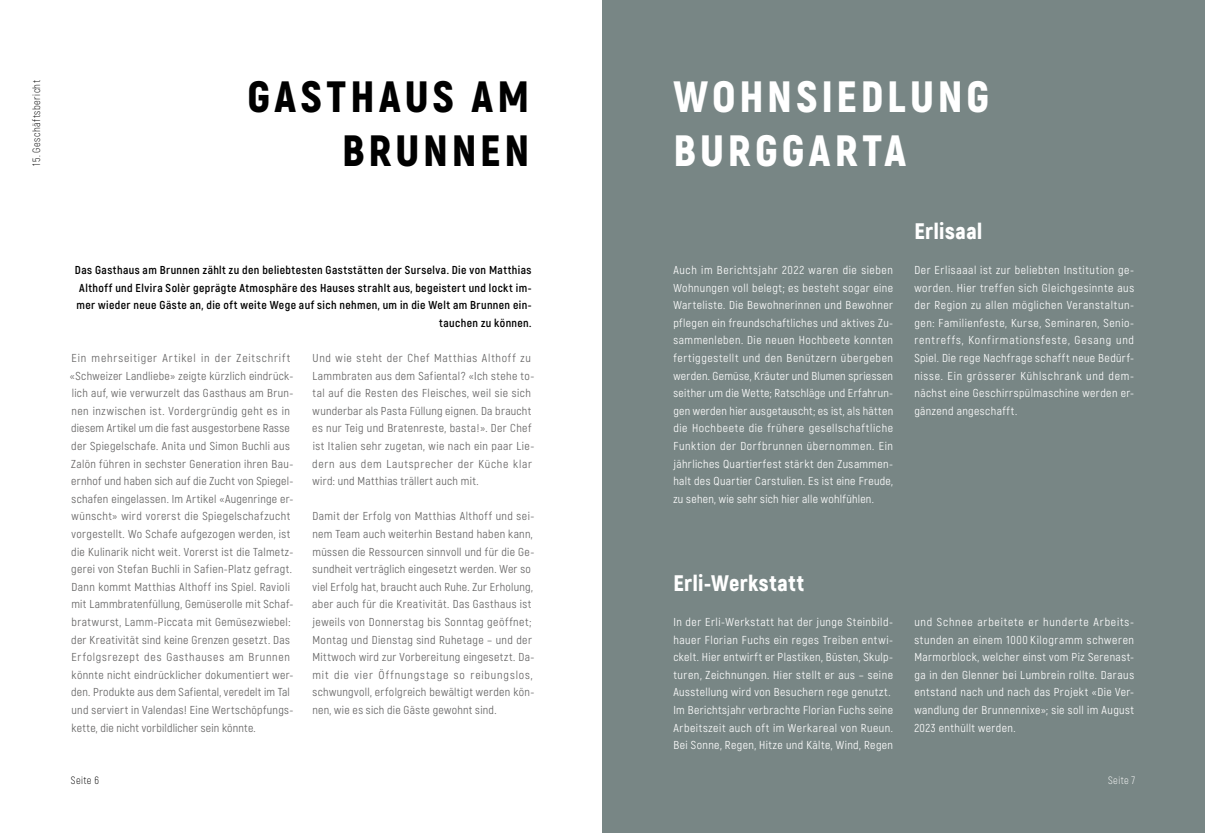
<style>
.page{position:relative;width:1205px;height:833px;background:#fff}
.page>*{position:absolute;margin:0;border:0;box-sizing:border-box;transform-origin:0 0}
.t1{font:900 43.75px/53.8px "Akrobat";letter-spacing:.09em;color:#fff}
.t2{font:900 43.75px/53.8px "Akrobat";letter-spacing:.095em;color:#000;text-align:right}
.t3{font:900 22.5px "Akrobat";letter-spacing:.02em;color:#fff}
.t4{font:11.5px/17.6px "Akrobat";letter-spacing:.03em;color:#646363}
.t5{font:11.5px/17.6px "Akrobat";letter-spacing:.04em;color:#fff;text-align:justify}
.t6{font:700 11.5px/17.6px "Akrobat";letter-spacing:.035em;color:#000;text-align:right}
.t7{font:300 10.62px "Akrobat";letter-spacing:.04em;color:#000}
.t8{font:300 10.62px "Akrobat";letter-spacing:.04em;color:#fff}
</style>
<div class="page">
<div style="left:602px;top:0;width:603px;height:833px;background:#788685"></div>
<p class="t7" style="left:30px;top:166px;width:87px;rotate:-90deg">15. Geschäftsbericht</p>
<h1 class="t2" style="left:248px;top:69px;width:283px">GASTHAUS AM<br>BRUNNEN</h1>
<h1 class="t1" style="left:673px;top:69px;width:317px">WOHNSIEDLUNG<br>BURGGARTA</h1>
<h2 class="t3" style="left:914px;top:216px;width:69px">Erlisaal</h2>
<p class="t5" style="left:914px;top:261px;width:221px">Der Erlisaaal ist zur beliebten Institution ge&shy;worden. Hier treffen sich Gleichgesinnte aus der Region zu allen möglichen Veranstaltun&shy;gen: Familienfeste, Kurse, Seminaren, Senio&shy;rentreffs, Konfirmationsfeste, Gesang und Spiel. Die rege Nachfrage schafft neue Bedürf&shy;nisse. Ein grösserer Kühlschrank und dem&shy;nächst eine Geschirrspülmaschine werden er&shy;gänzend angeschafft.</p>
<p class="t6" style="left:75px;top:261px;width:458px">Das Gasthaus am Brunnen zählt zu den beliebtesten Gaststätten der Surselva. Die von Matthias Althoff und Elvira Solèr geprägte Atmosphäre des Hauses strahlt aus, begeistert und lockt im&shy;mer wieder neue Gäste an, die oft weite Wege auf sich nehmen, um in die Welt am Brunnen ein&shy;tauchen zu können.</p>
<p class="t5" style="left:673px;top:261px;width:221px">Auch im Berichtsjahr 2022 waren die sieben Wohnungen voll belegt; es besteht sogar eine Warteliste. Die Bewohnerinnen und Bewohner pflegen ein freundschaftliches und aktives Zu&shy;sammenleben. Die neuen Hochbeete konnten fertiggestellt und den Benützern übergeben werden. Gemüse, Kräuter und Blumen spriessen seither um die Wette; Ratschläge und Erfahrun&shy;gen werden hier ausgetauscht; es ist, als hätten die Hochbeete die frühere gesellschaftliche Funktion der Dorfbrunnen übernommen. Ein jährliches Quartierfest stärkt den Zusammen&shy;halt des Quartier Carstulien. Es ist eine Freude, zu sehen, wie sehr sich hier alle wohlfühlen.</p>
<p class="t4" style="left:70px;top:349px;width:225px">Ein mehrseitiger Artikel in der Zeitschrift «Schweizer Landliebe» zeigte kürzlich eindrück&shy;lich auf, wie verwurzelt das Gasthaus am Brun&shy;nen inzwischen ist. Vordergründig geht es in diesem Artikel um die fast ausgestorbene Rasse der Spiegelschafe. Anita und Simon Buchli aus Zalön führen in sechster Generation ihren Bau&shy;ernhof und haben sich auf die Zucht von Spiegel&shy;schafen eingelassen. Im Artikel «Augenringe er&shy;wünscht» wird vorerst die Spiegelschafzucht vorgestellt. Wo Schafe aufgezogen werden, ist die Kulinarik nicht weit. Vorerst ist die Talmetz&shy;gerei von Stefan Buchli in Safien-Platz gefragt.<br>Dann kommt Matthias Althoff ins Spiel. Ravioli mit Lammbratenfüllung, Gemüserolle mit Schaf&shy;bratwurst, Lamm-Piccata mit Gemüsezwiebel: der Kreativität sind keine Grenzen gesetzt. Das Erfolgsrezept des Gasthauses am Brunnen könnte nicht eindrücklicher dokumentiert wer&shy;den. Produkte aus dem Safiental, veredelt im Tal und serviert in Valendas! Eine Wertschöpfungs&shy;kette, die nicht vorbildlicher sein könnte.</p>
<p class="t4" style="left:312px;top:349px;width:223px">Und wie steht der Chef Matthias Althoff zu Lammbraten aus dem Safiental? «Ich stehe to&shy;tal auf die Resten des Fleisches, weil sie sich wunderbar als Pasta Füllung eignen. Da braucht es nur Teig und Bratenreste, basta!». Der Chef ist Italien sehr zugetan, wie nach ein paar Lie&shy;dern aus dem Lautsprecher der Küche klar wird: und Matthias trällert auch mit.</p>
<p class="t4" style="left:312px;top:507px;width:223px">Damit der Erfolg von Matthias Althoff und sei&shy;nem Team auch weiterhin Bestand haben kann, müssen die Ressourcen sinnvoll und für die Ge&shy;sundheit verträglich eingesetzt werden. Wer so viel Erfolg hat, braucht auch Ruhe. Zur Erholung, aber auch für die Kreativität. Das Gasthaus ist jeweils von Donnerstag bis Sonntag geöffnet; Montag und Dienstag sind Ruhetage – und der Mittwoch wird zur Vorbereitung eingesetzt. Da&shy;mit die vier Öffnungstage so reibungslos, schwungvoll, erfolgreich bewältigt werden kön&shy;nen, wie es sich die Gäste gewohnt sind.</p>
<h2 class="t3" style="left:673px;top:568px;width:133px">Erli-Werkstatt</h2>
<p class="t5" style="left:673px;top:613px;width:221px;text-align:left">In der Erli-Werkstatt hat der junge Steinbild&shy;hauer Florian Fuchs ein reges Treiben entwi&shy;ckelt. Hier entwirft er Plastiken, Büsten, Skulp&shy;turen, Zeichnungen. Hier stellt er aus – seine Ausstellung wird von Besuchern rege genutzt.<br>Im Berichtsjahr verbrachte Florian Fuchs seine Arbeitszeit auch oft im Werkareal von Rueun.<br>Bei Sonne, Regen, Hitze und Kälte, Wind, Regen</p>
<p class="t5" style="left:914px;top:613px;width:221px">und Schnee arbeitete er hunderte Arbeits&shy;stunden an einem 1000 Kilogramm schweren Marmorblock, welcher einst vom Piz Serenast&shy;ga in den Glenner bei Lumbrein rollte. Daraus entstand nach und nach das Projekt «Die Ver&shy;wandlung der Brunnennixe»; sie soll im August 2023 enthüllt werden.</p>
<p class="t8" style="left:1108px;top:774px;width:29px">Seite 7</p>
<p class="t7" style="left:71px;top:774px;width:30px">Seite 6</p>
</div>
